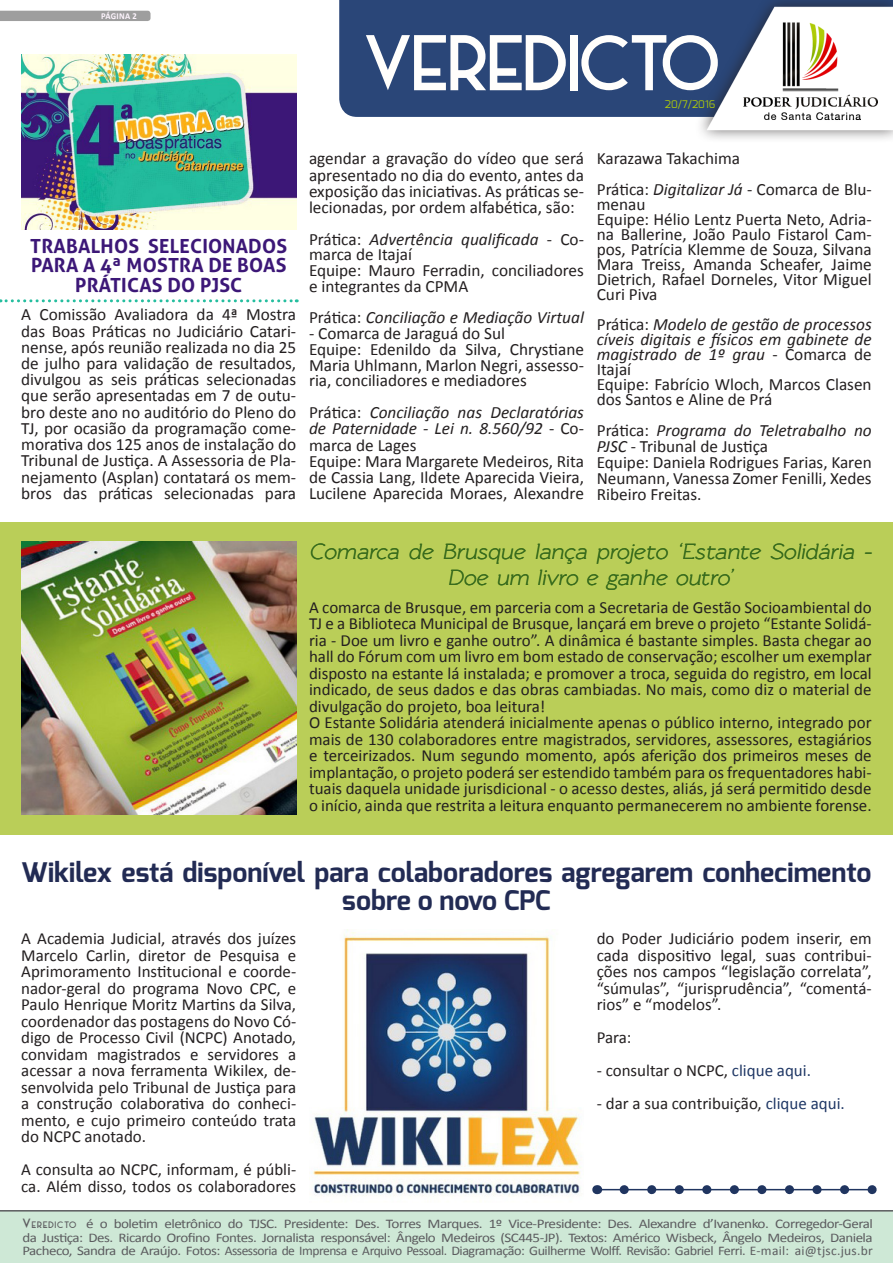
<style>
.page{position:relative;width:893px;height:1263px;background:#fff}
.page>*{position:absolute;margin:0;border:0;box-sizing:border-box;transform-origin:0 0}
.CORPO-notas_menores{font:69px "Alpaca Scarlett Demo";color:#fffefc}
.CORPO-notas_menores-2{font:700 27px/28.5px "Exo";color:#222b54;text-align:center}
.CORPO-notas_menores-3{font:italic 600 22.5px/25.5px "Rawengulk";color:#396c1d;text-align:center}
.CORPO-notas_menores-4{font:700 19.5px/19.5px "Aller";letter-spacing:.01em;color:#3c1777;text-align:center}
.CORPO-notas_menores-5{font:17.25px/16.2px "Calibri";color:#231f20;text-align:justify}
.CORPO-notas_menores-6{font:italic 17.25px/15px "Calibri";color:#231f20;text-align:justify}
.CORPO-notas_menores-7{font:16.95px/16.5px "Calibri";color:#231f20;text-align:justify}
.TITULO-notas_menores{font:13.2px/13.5px "Calibri";letter-spacing:-.035em;color:#5c5c5f;text-align:justify;scale:1.14 1}
.CORPO-notas_menores-8{font:10.5px "Exo";color:#afcb08}
.NUMERO-DATA{font:700 9px "Calibri";letter-spacing:.04em;color:#fff6ff;scale:.95 1}
.s1{font-style:italic}
.s2{font-style:normal}
.s3{color:#1f3765}
.s4{font-family:"Alpaca Scarlett Demo";font-size:11.7px}
.s5{font-family:"Alpaca Scarlett Demo";font-size:8.25px}
</style>
<div class="page">
<div style="left:0;top:522px;width:893px;height:312px;background:#bace58"></div>
<div style="left:0;top:1210px;width:893px;height:53px;background:#cee8d6"></div>
<div style="left:0;top:11px;width:151px;height:10px;background:#9e9e9e"></div>
<div style="left:339px;top:0;width:355px;height:117px;background:#2a4678"></div>
<div style="left:694px;top:0;width:199px;height:144px;background:#231f20;opacity:.75"></div>
<img style="left:696px;top:0;width:197px;height:136px">
<img style="left:717px;top:5px;width:176px;height:133px">
<img style="left:21px;top:54px;width:275px;height:176px">
<img style="left:21px;top:542px;width:275px;height:272px">
<img style="left:311px;top:929px;width:270px;height:268px">
<svg style="left:0;top:299px;width:297px;height:3px"></svg>
<svg style="left:624px;top:1185px;width:253px;height:9px"></svg>
<hr style="left:597px;top:1189px;width:275px;height:1px;background:#203560">
<p class="NUMERO-DATA" style="left:101px;top:11px;width:39px">PÁGINA 2</p>
<p class="CORPO-notas_menores" style="left:364px;top:26px;width:357px">VEREDICTO</p>
<p class="CORPO-notas_menores-8" style="left:665px;top:97px;width:52px">20/7/2016</p>
<p class="CORPO-notas_menores-4" style="left:30px;top:236px;width:258px">TRABALHOS SELECIONADOS<br>PARA A 4ª MOSTRA DE BOAS<br>PRÁTICAS DO PJSC</p>
<p class="CORPO-notas_menores-5" style="left:21px;top:307px;width:276px">A Comissão Avaliadora da 4ª Mostra das Boas Práticas no Judiciário Catari&shy;nense, após reunião realizada no dia 25 de julho para validação de resultados, divulgou as seis práticas selecionadas que serão apresentadas em 7 de outu&shy;bro deste ano no auditório do Pleno do TJ, por ocasião da programação come&shy;morativa dos 125 anos de instalação do Tribunal de Justiça. A Assessoria de Pla&shy;nejamento (Asplan) contatará os mem&shy;bros das práticas selecionadas para</p>
<p class="CORPO-notas_menores-5" style="left:309px;top:151px;width:276px">agendar a gravação do vídeo que será apresentado no dia do evento, antes da exposição das iniciativas. As práticas se&shy;lecionadas, por ordem alfabética, são:</p>
<p class="CORPO-notas_menores-5" style="left:309px;top:231px;width:276px;line-height:15.8px">Prática: <span class="s1">Advertência qualificada</span> - Co&shy;marca de Itajaí</p>
<p class="CORPO-notas_menores-5" style="left:309px;top:262px;width:276px;line-height:15.8px">Equipe: Mauro Ferradin, conciliadores e integrantes da CPMA</p>
<p class="CORPO-notas_menores-6" style="left:309px;top:309px;width:276px"><span class="s2">Prática:</span> Conciliação e Mediação Virtual</p>
<p class="CORPO-notas_menores-5" style="left:309px;top:325px;width:198px">- Comarca de Jaraguá do Sul</p>
<p class="CORPO-notas_menores-5" style="left:309px;top:341px;width:276px;line-height:15.8px">Equipe: Edenildo da Silva, Chrystiane Maria Uhlmann, Marlon Negri, assesso&shy;ria, conciliadores e mediadores</p>
<p class="CORPO-notas_menores-6" style="left:309px;top:404px;width:276px;line-height:16.2px"><span class="s2">Prática:</span> Conciliação nas Declaratórias de Paternidade - Lei n. 8.560/92 <span class="s2">- Co&shy;marca de Lages</span></p>
<p class="CORPO-notas_menores-5" style="left:309px;top:453px;width:276px">Equipe: Mara Margarete Medeiros, Rita de Cassia Lang, Ildete Aparecida Vieira, Lucilene Aparecida Moraes, Alexandre</p>
<p class="CORPO-notas_menores-5" style="left:597px;top:151px;width:145px">Karazawa Takachima</p>
<p class="CORPO-notas_menores-5" style="left:597px;top:182px;width:276px;line-height:15px">Prática: <span class="s1">Digitalizar Já</span> - Comarca de Blu&shy;menau</p>
<p class="CORPO-notas_menores-5" style="left:597px;top:212px;width:276px;line-height:15px">Equipe: Hélio Lentz Puerta Neto, Adria&shy;na Ballerine, João Paulo Fistarol Cam&shy;pos, Patrícia Klemme de Souza, Silvana Mara Treiss, Amanda Scheafer, Jaime Dietrich, Rafael Dorneles, Vitor Miguel Curi Piva</p>
<p class="CORPO-notas_menores-6" style="left:597px;top:316px;width:276px"><span class="s2">Prática:</span> Modelo de gestão de processos cíveis digitais e físicos em gabinete de magistrado de 1º grau <span class="s2">- Comarca de Itajaí</span></p>
<p class="CORPO-notas_menores-5" style="left:597px;top:377px;width:276px;line-height:15px">Equipe: Fabrício Wloch, Marcos Clasen dos Santos e Aline de Prá</p>
<p class="CORPO-notas_menores-6" style="left:597px;top:422px;width:276px;line-height:15.9px"><span class="s2">Prática:</span> Programa do Teletrabalho no<br>PJSC <span class="s2">- Tribunal de Justiça</span></p>
<p class="CORPO-notas_menores-5" style="left:597px;top:454px;width:276px">Equipe: Daniela Rodrigues Farias, Karen Neumann, Vanessa Zomer Fenilli, Xedes Ribeiro Freitas.</p>
<p class="CORPO-notas_menores-3" style="left:309px;top:539px;width:569px">Comarca de Brusque lança projeto ‘Estante Solidária -<br>Doe um livro e ganhe outro’</p>
<p class="CORPO-notas_menores-7" style="left:309px;top:599px;width:564px">A comarca de Brusque, em parceria com a Secretaria de Gestão Socioambiental do TJ e a Biblioteca Municipal de Brusque, lançará em breve o projeto “Estante Solidá&shy;ria - Doe um livro e ganhe outro”. A dinâmica é bastante simples. Basta chegar ao hall do Fórum com um livro em bom estado de conservação; escolher um exemplar disposto na estante lá instalada; e promover a troca, seguida do registro, em local indicado, de seus dados e das obras cambiadas. No mais, como diz o material de divulgação do projeto, boa leitura!</p>
<p class="CORPO-notas_menores-7" style="left:309px;top:714px;width:564px">O Estante Solidária atenderá inicialmente apenas o público interno, integrado por mais de 130 colaboradores entre magistrados, servidores, assessores, estagiários e terceirizados. Num segundo momento, após aferição dos primeiros meses de implantação, o projeto poderá ser estendido também para os frequentadores habi&shy;tuais daquela unidade jurisdicional - o acesso destes, aliás, já será permitido desde o início, ainda que restrita a leitura enquanto permanecerem no ambiente forense.</p>
<p class="CORPO-notas_menores-2" style="left:21px;top:858px;width:852px">Wikilex está disponível para colaboradores agregarem conhecimento sobre o novo CPC</p>
<p class="CORPO-notas_menores-7" style="left:21px;top:930px;width:276px">A Academia Judicial, através dos juízes Marcelo Carlin, diretor de Pesquisa e Aprimoramento Institucional e coorde&shy;nador-geral do programa Novo CPC, e Paulo Henrique Moritz Martins da Silva, coordenador das postagens do Novo Có&shy;digo de Processo Civil (NCPC) Anotado, convidam magistrados e servidores a acessar a nova ferramenta Wikilex, de&shy;senvolvida pelo Tribunal de Justiça para a construção colaborativa do conheci&shy;mento, e cujo primeiro conteúdo trata do NCPC anotado.</p>
<p class="CORPO-notas_menores-7" style="left:21px;top:1161px;width:276px">A consulta ao NCPC, informam, é públi&shy;ca. Além disso, todos os colaboradores</p>
<p class="CORPO-notas_menores-7" style="left:597px;top:930px;width:276px">do Poder Judiciário podem inserir, em cada dispositivo legal, suas contribui&shy;ções nos campos “legislação correlata”, “súmulas”, “jurisprudência”, “comentá&shy;rios” e “modelos”.</p>
<p class="CORPO-notas_menores-7" style="left:597px;top:1029px;width:36px">Para:</p>
<p class="CORPO-notas_menores-7" style="left:597px;top:1062px;width:216px">- consultar o NCPC, <span class="s3">clique aqui.</span></p>
<p class="CORPO-notas_menores-7" style="left:597px;top:1095px;width:250px">- dar a sua contribuição, <span class="s3">clique aqui.</span></p>
<p class="TITULO-notas_menores" style="left:22px;top:1217px;width:747px"><span class="s4">V</span> <span class="s5">E R E D I C TO</span> é o boletim eletrônico do TJSC. Presidente: Des. Torres Marques. 1º Vice-Presidente: Des. Alexandre d’Ivanenko. Corregedor-Geral da Justiça: Des. Ricardo Orofino Fontes. Jornalista responsável: Ângelo Medeiros (SC445-JP). Textos: Américo Wisbeck, Ângelo Medeiros, Daniela Pacheco, Sandra de Araújo. Fotos: Assessoria de Imprensa e Arquivo Pessoal. Diagramação: Guilherme Wolff. Revisão: Gabriel Ferri. E-mail: ai@tjsc.jus.br</p>
</div>
